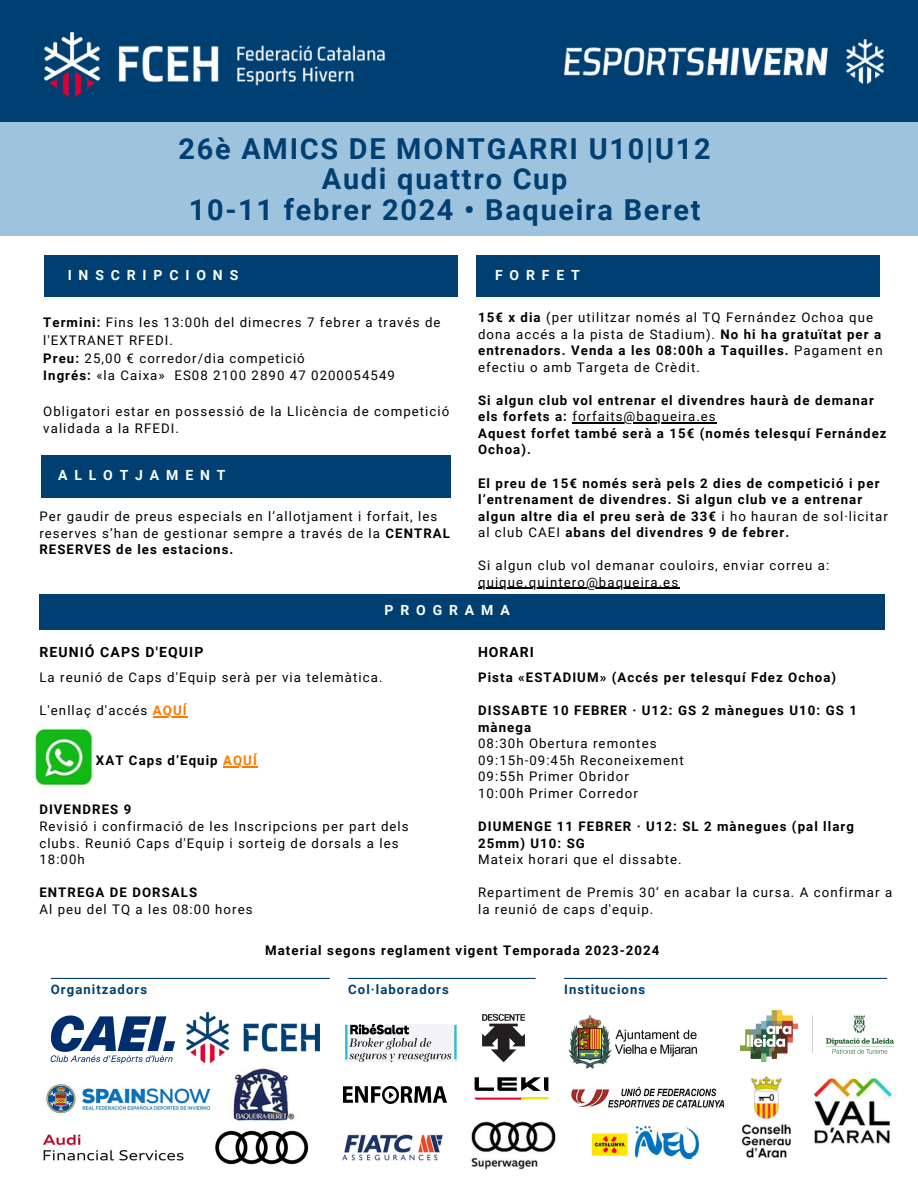
<style>
.page{position:relative;width:918px;height:1188px;background:#fff}
.page>*{position:absolute;margin:0;border:0;box-sizing:border-box;transform-origin:0 0}
.t1{font:700 28.95px/30.3px "Roboto";letter-spacing:.06em;color:#003f72;text-align:center}
.t2{font:700 13.95px "Roboto";letter-spacing:.49em;color:#fcfff9}
.t3{font:700 13.95px "Roboto";letter-spacing:.08em;color:#000}
.t4{font:13.2px/16.5px "Roboto";letter-spacing:.08em;color:#000}
.t5{font:700 13.2px/16.5px "Roboto";letter-spacing:.08em;color:#000}
.t6{font:700 13.05px "Roboto";letter-spacing:.08em;color:#003f72}
.s1{font-weight:700}
.s2{font-weight:400}
.s3{font-weight:700;color:#ff7900}
.s4{color:#ff7900}
</style>
<div class="page">
<div style="left:41px;top:456px;width:410px;height:41px;background:#003f72"></div>
<div style="left:476px;top:255px;width:404px;height:42px;background:#003f72"></div>
<div style="left:44px;top:255px;width:414px;height:42px;background:#003f72"></div>
<div style="left:39px;top:594px;width:846px;height:36px;background:#003f72"></div>
<div style="left:0;top:121px;width:918px;height:115px;background:#9ec3de"></div>
<div style="left:0;top:0;width:918px;height:122px;background:#003f72"></div>
<img style="left:44px;top:32px;width:341px;height:64px">
<img style="left:564px;top:39px;width:320px;height:44px">
<img style="left:592px;top:1127px;width:107px;height:31px">
<img style="left:345px;top:1025px;width:112px;height:37px">
<img style="left:571px;top:1086px;width:154px;height:22px">
<img style="left:482px;top:1013px;width:43px;height:50px">
<img style="left:343px;top:1087px;width:104px;height:16px">
<hr style="left:348px;top:978px;width:188px;height:1px;background:#003f72">
<hr style="left:564px;top:978px;width:323px;height:1px;background:#003f72">
<hr style="left:51px;top:978px;width:279px;height:1px;background:#003f72">
<img style="left:474px;top:1077px;width:74px;height:23px">
<img style="left:308px;top:1134px;width:135px;height:27px">
<img style="left:740px;top:1011px;width:153px;height:50px">
<img style="left:50px;top:1015px;width:125px;height:49px">
<img style="left:227px;top:1067px;width:68px;height:54px">
<img style="left:46px;top:1084px;width:165px;height:30px">
<img style="left:43px;top:1131px;width:265px;height:34px">
<img style="left:568px;top:1015px;width:130px;height:54px">
<img style="left:471px;top:1121px;width:85px;height:49px">
<img style="left:813px;top:1077px;width:80px;height:67px">
<img style="left:742px;top:1076px;width:49px;height:82px">
<img style="left:35px;top:726px;width:58px;height:60px">
<img style="left:187px;top:1013px;width:132px;height:49px">
<hr style="left:572px;top:422px;width:145px;height:2px;background:#000">
<hr style="left:478px;top:588px;width:201px;height:1px;background:#000">
<hr style="left:153px;top:716px;width:35px;height:1px;background:#ff7900">
<hr style="left:223px;top:766px;width:35px;height:1px;background:#ff7900">
<p class="t1" style="left:179px;top:134px;width:534px">26è AMICS DE MONTGARRI U10|U12<br>Audi quattro Cup<br>10-11 febrer 2024 • Baqueira Beret</p>
<h3 class="t2" style="left:68px;top:267px;width:172px">INSCRIPCIONS</h3>
<h2 class="t2" style="left:495px;top:267px;width:86px">FORFET</h2>
<p class="t4" style="left:43px;top:314px;width:399px;line-height:17.7px"><span class="s1">Termini:</span> Fins les 13:00h del dimecres 7 febrer a través de l'EXTRANET RFEDI.</p>
<p class="t4" style="left:43px;top:350px;width:263px"><span class="s1">Preu:</span> 25,00 € corredor/dia competició</p>
<h3 class="t4" style="left:43px;top:368px;width:353px"><span class="s1">Ingrés:</span> «la Caixa» ES08 2100 2890 47 0200054549</h3>
<p class="t4" style="left:43px;top:402px;width:408px;line-height:17.7px">Obligatori estar en possessió de la Llicència de competició validada a la RFEDI.</p>
<p class="t2" style="left:58px;top:467px;width:169px">ALLOTJAMENT</p>
<p class="t4" style="left:39px;top:509px;width:400px">Per gaudir de preus especials en l’allotjament i forfait, les</p>
<p class="t4" style="left:39px;top:525px;width:412px">reserves s’han de gestionar sempre a través de la <span class="s1">CENTRAL</span></p>
<p class="t5" style="left:39px;top:542px;width:196px">RESERVES de les estacions.</p>
<p class="t4" style="left:478px;top:309px;width:406px"><span class="s1">15€ x dia</span> (per utilitzar només al TQ Fernández Ochoa que dona accés a la pista de Stadium). <span class="s1">No hi ha gratuïtat per a entrenadors. Venda a les 08:00h a Taquilles.</span> Pagament en efectiu o amb Targeta de Crèdit.</p>
<p class="t5" style="left:478px;top:392px;width:397px">Si algun club vol entrenar el divendres haurà de demanar els forfets a: <span class="s2">forfaits@baqueira.es</span></p>
<p class="t5" style="left:478px;top:425px;width:410px">Aquest forfet també serà a 15€ (només telesquí Fernández<br>Ochoa).</p>
<p class="t5" style="left:478px;top:475px;width:411px">El preu de 15€ només serà pels 2 dies de competició i per l’entrenament de divendres. Si algun club ve a entrenar algun altre dia el preu serà de 33€ <span class="s2">i ho hauran de sol·licitar al club CAEI</span> abans del divendres 9 de febrer.</p>
<h2 class="t4" style="left:478px;top:557px;width:353px">Si algun club vol demanar couloirs, enviar correu a:</h2>
<h2 class="t4" style="left:478px;top:574px;width:202px">quique.quintero@baqueira.es</h2>
<p class="t2" style="left:385px;top:602px;width:127px">PROGRAMA</p>
<p class="t3" style="left:39px;top:644px;width:166px">REUNIÓ CAPS D'EQUIP</p>
<p class="t3" style="left:478px;top:644px;width:57px">HORARI</p>
<h3 class="t4" style="left:39px;top:669px;width:345px">La reunió de Caps d'Equip serà per via telemàtica.</h3>
<h3 class="t4" style="left:39px;top:702px;width:149px">L'enllaç d'accés <span class="s3">AQUÍ</span></h3>
<p class="t5" style="left:96px;top:752px;width:162px">XAT Caps d’Equip <span class="s4">AQUÍ</span></p>
<p class="t4" style="left:39px;top:802px;width:371px"><span class="s1">DIVENDRES 9<br></span>Revisió i confirmació de les Inscripcions per part dels</p>
<p class="t4" style="left:39px;top:835px;width:361px">clubs. Reunió Caps d'Equip i sorteig de dorsals a les<br>18:00h</p>
<p class="t5" style="left:39px;top:884px;width:159px">ENTREGA DE DORSALS</p>
<p class="t4" style="left:39px;top:901px;width:215px">Al peu del TQ a les 08:00 hores</p>
<p class="t5" style="left:478px;top:669px;width:360px">Pista «ESTADIUM» (Accés per telesquí Fdez Ochoa)</p>
<p class="t5" style="left:478px;top:702px;width:380px">DISSABTE 10 FEBRER · U12: GS 2 mànegues U10: GS 1 mànega</p>
<p class="t4" style="left:478px;top:736px;width:180px">08:30h Obertura remontes</p>
<p class="t4" style="left:478px;top:752px;width:207px">09:15h-09:45h Reconeixement</p>
<p class="t4" style="left:478px;top:769px;width:152px">09:55h Primer Obridor</p>
<p class="t4" style="left:478px;top:785px;width:161px">10:00h Primer Corredor</p>
<p class="t5" style="left:478px;top:818px;width:377px">DIUMENGE 11 FEBRER · U12: SL 2 mànegues (pal llarg<br>25mm) U10: SG</p>
<p class="t4" style="left:478px;top:851px;width:205px">Mateix horari que el dissabte.</p>
<h3 class="t4" style="left:478px;top:884px;width:416px">Repartiment de Premis 30’ en acabar la cursa. A confirmar a la reunió de caps d'equip.</h3>
<p class="t5" style="left:265px;top:942px;width:396px">Material segons reglament vigent Temporada 2023-2024</p>
<h3 class="t6" style="left:51px;top:982px;width:98px">Organitzadors</h3>
<p class="t6" style="left:348px;top:982px;width:102px">Col·laboradors</p>
<p class="t6" style="left:564px;top:982px;width:82px">Institucions</p>
</div>
